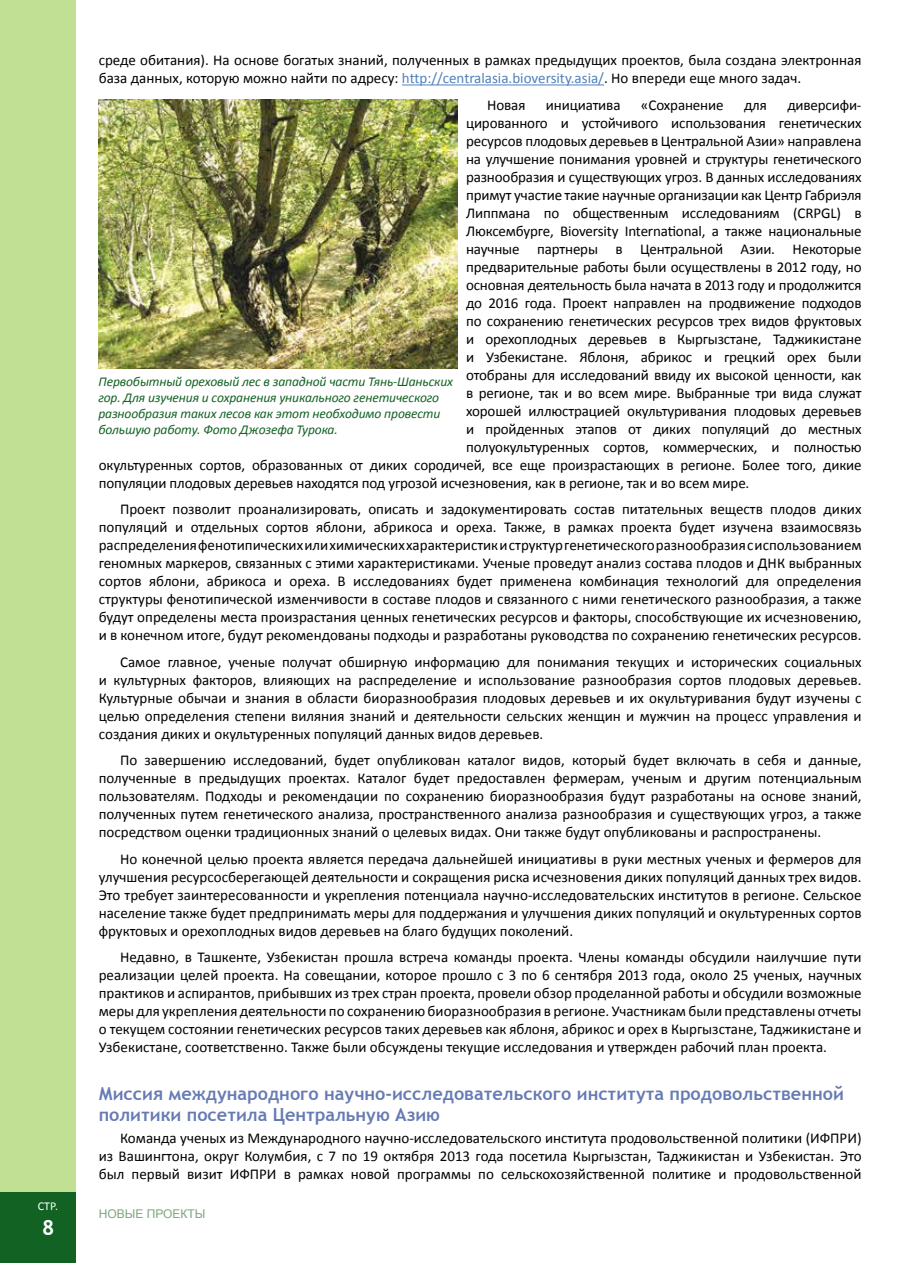
<style>
.page{position:relative;width:915px;height:1263px;background:#fff}
.page>*{position:absolute;margin:0;border:0;box-sizing:border-box;transform-origin:0 0}
.t1{font:700 21px "Trebuchet MS";color:#fff}
.t2{font:700 18px/21.6px "Trebuchet MS";color:#667bb4}
.t3{font:15px/18px "Calibri";letter-spacing:-.01em;color:#000;text-align:justify}
.t4{font:italic 13.5px/16.2px "Calibri";letter-spacing:-.01em;color:#126224}
.t5{font:12px "Arial";color:#7da57d}
.t6{font:12px "Calibri";color:#fff}
.s1{color:#4f81bd}
</style>
<div class="page">
<div style="left:0;top:0;width:75px;height:1263px;background:#c2e093"></div>
<div style="left:0;top:1193px;width:75px;height:70px;background:#126224"></div>
<hr style="left:402px;top:84px;width:202px;height:1px;background:#4f81bd">
<img style="left:98px;top:100px;width:359px;height:268px">
<p class="t6" style="left:38px;top:1198px;width:22px">СТР.</p>
<h1 class="t1" style="left:42px;top:1214px;width:14px">8</h1>
<p class="t3" style="left:99px;top:51px;width:764px">среде обитания). На основе богатых знаний, полученных в рамках предыдущих проектов, была создана электронная база данных, которую можно найти по адресу: <span class="s1">http://centralasia.bioversity.asia/</span>. Но впереди еще много задач.</p>
<p class="t3" style="left:487px;top:96px;width:40px">Новая</p>
<p class="t3" style="left:545px;top:96px;width:76px">инициатива</p>
<p class="t3" style="left:640px;top:96px;width:84px">«Сохранение</p>
<p class="t3" style="left:743px;top:96px;width:24px">для</p>
<p class="t3" style="left:787px;top:96px;width:76px">диверсифи-</p>
<p class="t3" style="left:466px;top:114px;width:397px">цированного и устойчивого использования генетических</p>
<p class="t3" style="left:466px;top:132px;width:397px">ресурсов плодовых деревьев в Центральной Азии» направлена</p>
<p class="t3" style="left:466px;top:150px;width:397px">на улучшение понимания уровней и структуры генетического</p>
<p class="t3" style="left:466px;top:168px;width:397px">разнообразия и существующих угроз. В данных исследованиях</p>
<p class="t3" style="left:466px;top:186px;width:397px">примут участие такие научные организации как Центр Габриэля</p>
<p class="t3" style="left:466px;top:204px;width:397px">Липпмана по общественным исследованиям (CRPGL) в</p>
<p class="t3" style="left:466px;top:222px;width:397px">Люксембурге, Bioversity International, а также национальные</p>
<p class="t3" style="left:466px;top:240px;width:397px">научные партнеры в Центральной Азии. Некоторые</p>
<p class="t3" style="left:466px;top:258px;width:397px">предварительные работы были осуществлены в 2012 году, но</p>
<p class="t3" style="left:466px;top:276px;width:397px">основная деятельность была начата в 2013 году и продолжится</p>
<p class="t3" style="left:466px;top:294px;width:397px">до 2016 года. Проект направлен на продвижение подходов</p>
<p class="t3" style="left:466px;top:312px;width:397px">по сохранению генетических ресурсов трех видов фруктовых</p>
<p class="t3" style="left:466px;top:330px;width:397px">и орехоплодных деревьев в Кыргызстане, Таджикистане</p>
<p class="t3" style="left:466px;top:348px;width:397px">и Узбекистане. Яблоня, абрикос и грецкий орех были</p>
<p class="t3" style="left:466px;top:366px;width:397px">отобраны для исследований ввиду их высокой ценности, как</p>
<p class="t3" style="left:466px;top:384px;width:397px">в регионе, так и во всем мире. Выбранные три вида служат</p>
<p class="t3" style="left:466px;top:402px;width:397px">хорошей иллюстрацией окультуривания плодовых деревьев</p>
<p class="t3" style="left:466px;top:420px;width:397px">и пройденных этапов от диких популяций до местных</p>
<p class="t3" style="left:466px;top:438px;width:397px">полуокультуренных сортов, коммерческих, и полностью</p>
<p class="t3" style="left:99px;top:456px;width:764px">окультуренных сортов, образованных от диких сородичей, все еще произрастающих в регионе. Более того, дикие</p>
<p class="t3" style="left:99px;top:474px;width:652px">популяции плодовых деревьев находятся под угрозой исчезновения, как в регионе, так и во всем мире.</p>
<p class="t3" style="left:99px;top:500px;width:764px;text-indent:21px">Проект позволит проанализировать, описать и задокументировать состав питательных веществ плодов диких популяций и отдельных сортов яблони, абрикоса и ореха. Также, в рамках проекта будет изучена взаимосвязь распределения фенотипических или химических характеристик и структур генетического разнообразия с использованием геномных маркеров, связанных с этими характеристиками. Ученые проведут анализ состава плодов и ДНК выбранных сортов яблони, абрикоса и ореха. В исследованиях будет применена комбинация технологий для определения структуры фенотипической изменчивости в составе плодов и связанного с ними генетического разнообразия, а также будут определены места произрастания ценных генетических ресурсов и факторы, способствующие их исчезновению, и в конечном итоге, будут рекомендованы подходы и разработаны руководства по сохранению генетических ресурсов.</p>
<p class="t3" style="left:99px;top:653px;width:764px;text-indent:21px">Самое главное, ученые получат обширную информацию для понимания текущих и исторических социальных и культурных факторов, влияющих на распределение и использование разнообразия сортов плодовых деревьев.<br>Культурные обычаи и знания в области биоразнообразия плодовых деревьев и их окультуривания будут изучены с целью определения степени виляния знаний и деятельности сельских женщин и мужчин на процесс управления и создания диких и окультуренных популяций данных видов деревьев.</p>
<p class="t3" style="left:99px;top:751px;width:764px;text-indent:21px">По завершению исследований, будет опубликован каталог видов, который будет включать в себя и данные, полученные в предыдущих проектах. Каталог будет предоставлен фермерам, ученым и другим потенциальным пользователям. Подходы и рекомендации по сохранению биоразнообразия будут разработаны на основе знаний, полученных путем генетического анализа, пространственного анализа разнообразия и существующих угроз, а также посредством оценки традиционных знаний о целевых видах. Они также будут опубликованы и распространены.</p>
<p class="t3" style="left:99px;top:850px;width:764px;text-indent:21px">Но конечной целью проекта является передача дальнейшей инициативы в руки местных ученых и фермеров для улучшения ресурсосберегающей деятельности и сокращения риска исчезновения диких популяций данных трех видов.<br>Это требует заинтересованности и укрепления потенциала научно-исследовательских институтов в регионе. Сельское население также будет предпринимать меры для поддержания и улучшения диких популяций и окультуренных сортов фруктовых и орехоплодных видов деревьев на благо будущих поколений.</p>
<p class="t3" style="left:99px;top:948px;width:764px;text-indent:21px">Недавно, в Ташкенте, Узбекистан прошла встреча команды проекта. Члены команды обсудили наилучшие пути реализации целей проекта. На совещании, которое прошло с 3 по 6 сентября 2013 года, около 25 ученых, научных практиков и аспирантов, прибывших из трех стран проекта, провели обзор проделанной работы и обсудили возможные меры для укрепления деятельности по сохранению биоразнообразия в регионе. Участникам были представлены отчеты о текущем состоянии генетических ресурсов таких деревьев как яблоня, абрикос и орех в Кыргызстане, Таджикистане и Узбекистане, соответственно. Также были обсуждены текущие исследования и утвержден рабочий план проекта.</p>
<p class="t2" style="left:99px;top:1082px;width:746px">Миссия международного научно-исследовательского института продовольственной политики посетила Центральную Азию</p>
<p class="t3" style="left:99px;top:1129px;width:764px;text-indent:21px">Команда ученых из Международного научно-исследовательского института продовольственной политики (ИФПРИ) из Вашингтона, округ Колумбия, с 7 по 19 октября 2013 года посетила Кыргызстан, Таджикистан и Узбекистан. Это был первый визит ИФПРИ в рамках новой программы по сельскохозяйственной политике и продовольственной</p>
<p class="t4" style="left:98px;top:373px;width:356px">Первобытный ореховый лес в западной части Тянь-Шаньских гор. Для изучения и сохранения уникального генетического разнообразия таких лесов как этот необходимо провести большую работу. Фото Джозефа Турока.</p>
<p class="t5" style="left:99px;top:1205px;width:108px">НОВЫЕ ПРОЕКТЫ</p>
</div>
